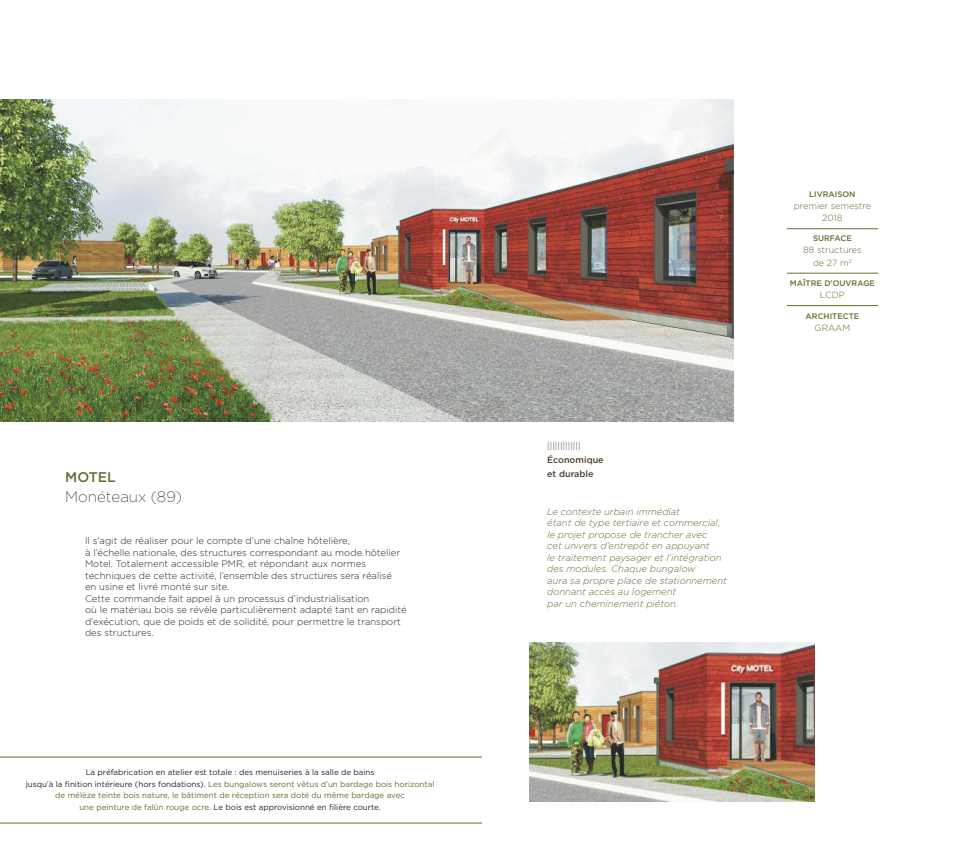
<style>
.page{position:relative;width:964px;height:851px;background:#fff}
.page>*{position:absolute;margin:0;border:0;box-sizing:border-box;transform-origin:0 0}
.t1{font:200 15.1px "Gotham";color:#272526}
.t2{font:500 14px "Gotham";color:#6b6a32}
.t3{font:300 9.5px/11.5px "Gotham";color:#272526}
.t4{font:italic 300 9.5px/11.5px "Gotham";color:#6b6a32}
.t5{font:300 9px/12px "Gotham";color:#6b6a32;text-align:center}
.t6{font:500 9px/14px "Gotham";color:#4e3e2d}
.t7{font:300 9px "Gotham";color:#4e3e2d}
.t8{font:8px/11.6px "Gotham";color:#6b6a32;text-align:center}
.t9{font:500 8px "Gotham";color:#6b6a32}
.s1{color:#272526}
</style>
<div class="page">
<hr style="left:787px;top:228px;width:91px;height:1px;background:#6b6a32">
<hr style="left:787px;top:273px;width:91px;height:1px;background:#6b6a32">
<hr style="left:787px;top:305px;width:91px;height:1px;background:#6b6a32">
<hr style="left:0;top:756px;width:482px;height:1px;background:#6b6a32">
<hr style="left:0;top:822px;width:482px;height:1px;background:#6b6a32">
<img style="left:0;top:100px;width:734px;height:322px">
<img style="left:530px;top:642px;width:285px;height:159px">
<h2 class="t2" style="left:65px;top:472px;width:52px">MOTEL</h2>
<h1 class="t1" style="left:65px;top:491px;width:118px">Monéteaux (89)</h1>
<p class="t3" style="left:85px;top:536px;width:323px">Il s’agit de réaliser pour le compte d’une chaîne hôtelière,<br>à l’échelle nationale, des structures correspondant au mode hôtelier Motel. Totalement accessible PMR, et répondant aux normes techniques de cette activité, l’ensemble des structures sera réalisé<br>en usine et livré monté sur site.<br>Cette commande fait appel à un processus d’industrialisation<br>où le matériau bois se révèle particulièrement adapté tant en rapidité d’exécution, que de poids et de solidité, pour permettre le transport des structures.</p>
<p class="t8" style="left:26px;top:767px;width:410px"><span class="s1">La préfabrication en atelier est totale : des menuiseries à la salle de bains<br>jusqu’à la finition intérieure (hors fondations).</span> Les bungalows seront vêtus d’un bardage bois horizontal de mélèze teinte bois nature, le bâtiment de réception sera doté du même bardage avec<br>une peinture de falün rouge ocre. <span class="s1">Le bois est approvisionné en filière courte.</span></p>
<p class="t7" style="left:547px;top:443px;width:35px">|||||||||||||</p>
<p class="t6" style="left:547px;top:453px;width:58px">Économique et durable</p>
<p class="t4" style="left:547px;top:506px;width:181px">Le contexte urbain immédiat<br>étant de type tertiaire et commercial, le projet propose de trancher avec<br>cet univers d’entrepôt en appuyant<br>le traitement paysager et l’intégration des modules. Chaque bungalow<br>aura sa propre place de stationnement donnant accès au logement<br>par un cheminement piéton.</p>
<p class="t9" style="left:809px;top:191px;width:48px">LIVRAISON</p>
<p class="t5" style="left:794px;top:200px;width:79px">premier semestre<br>2018</p>
<p class="t9" style="left:813px;top:236px;width:40px">SURFACE</p>
<p class="t5" style="left:803px;top:245px;width:60px">88 structures de 27 m<sup>2</sup></p>
<p class="t9" style="left:790px;top:280px;width:87px">MAÎTRE D’OUVRAGE</p>
<p class="t5" style="left:820px;top:289px;width:26px">LCDP</p>
<p class="t9" style="left:805px;top:313px;width:55px">ARCHITECTE</p>
<p class="t5" style="left:814px;top:322px;width:37px">GRAAM</p>
</div>
